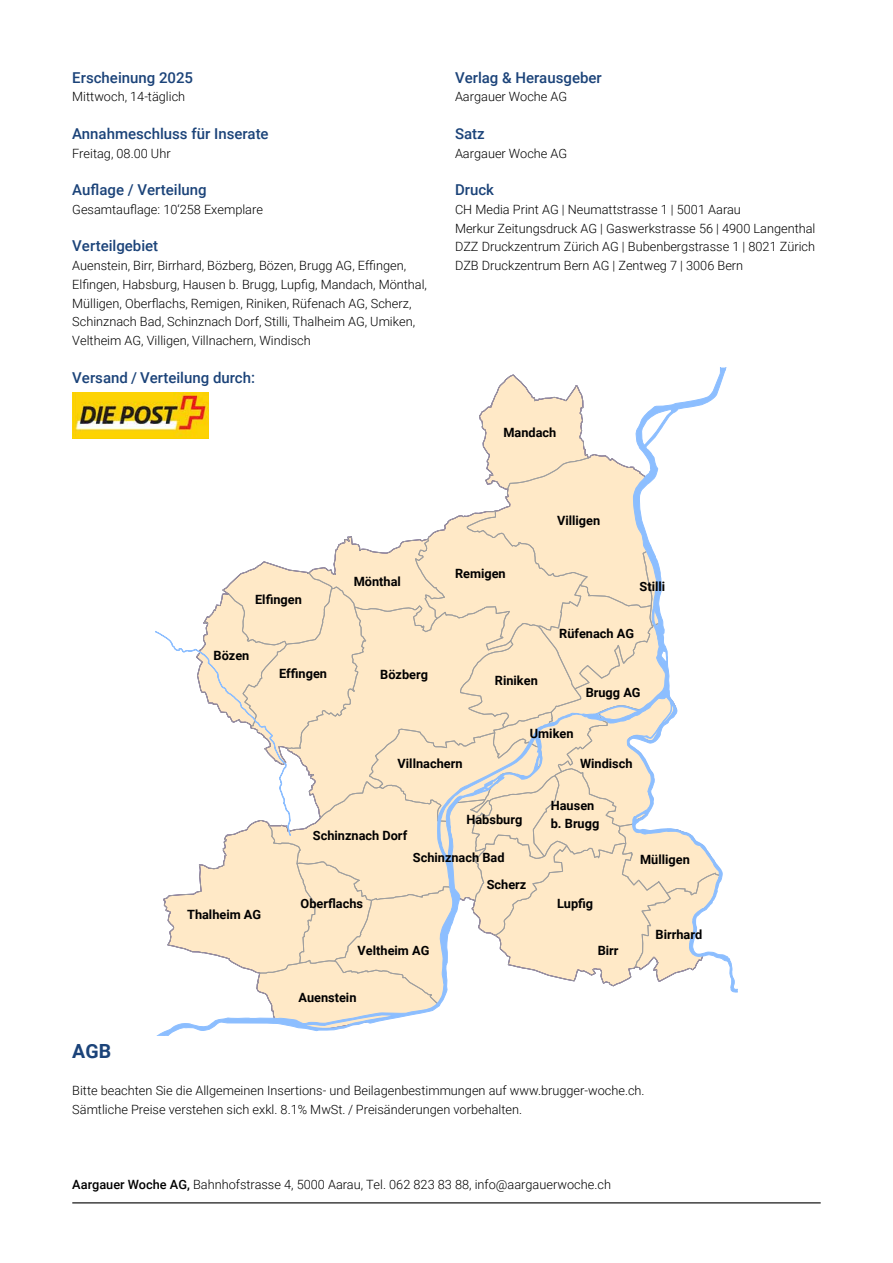
<style>
.page{position:relative;width:893px;height:1263px;background:#fff}
.page>*{position:absolute;margin:0;border:0;box-sizing:border-box;transform-origin:0 0}
.t1{font:700 19.5px "Roboto";color:#1b4379}
.t2{font:500 15px "Roboto";color:#1b4379}
.t3{font:300 12.75px/18.8px "Roboto";color:#000}
.t4{font:700 12.75px/18px "Roboto";color:#000}
.s1{font-weight:500}
</style>
<div class="page">
<hr style="left:72px;top:1202px;width:749px;height:1px;background:#000">
<svg style="left:155px;top:368px;width:583px;height:668px"></svg>
<img style="left:72px;top:392px;width:137px;height:47px">
<p class="t2" style="left:72px;top:67px;width:122px">Erscheinung 2025</p>
<p class="t3" style="left:72px;top:87px;width:114px">Mittwoch, 14-täglich</p>
<p class="t2" style="left:72px;top:123px;width:198px">Annahmeschluss für Inserate</p>
<p class="t3" style="left:72px;top:143px;width:100px">Freitag, 08.00 Uhr</p>
<p class="t2" style="left:72px;top:179px;width:136px">Auflage / Verteilung</p>
<p class="t3" style="left:72px;top:199px;width:192px">Gesamtauflage: 10‘258 Exemplare</p>
<p class="t2" style="left:72px;top:235px;width:87px">Verteilgebiet</p>
<p class="t3" style="left:72px;top:256px;width:356px">Auenstein, Birr, Birrhard, Bözberg, Bözen, Brugg AG, Effingen, Elfingen, Habsburg, Hausen b. Brugg, Lupfig, Mandach, Mönthal, Mülligen, Oberflachs, Remigen, Riniken, Rüfenach AG, Scherz, Schinznach Bad, Schinznach Dorf, Stilli, Thalheim AG, Umiken, Veltheim AG, Villigen, Villnachern, Windisch</p>
<p class="t2" style="left:72px;top:367px;width:184px">Versand / Verteilung durch:</p>
<p class="t2" style="left:455px;top:67px;width:148px">Verlag &amp; Herausgeber</p>
<p class="t3" style="left:455px;top:87px;width:114px">Aargauer Woche AG</p>
<p class="t2" style="left:455px;top:123px;width:31px">Satz</p>
<p class="t3" style="left:455px;top:143px;width:114px">Aargauer Woche AG</p>
<p class="t2" style="left:455px;top:179px;width:41px">Druck</p>
<p class="t3" style="left:455px;top:199px;width:362px">CH Media Print AG | Neumattstrasse 1 | 5001 Aarau<br>Merkur Zeitungsdruck AG | Gaswerkstrasse 56 | 4900 Langenthal DZZ Druckzentrum Zürich AG | Bubenbergstrasse 1 | 8021 Zürich DZB Druckzentrum Bern AG | Zentweg 7 | 3006 Bern</p>
<p class="t4" style="left:503px;top:423px;width:54px">Mandach</p>
<p class="t4" style="left:255px;top:590px;width:48px">Elfingen</p>
<p class="t4" style="left:214px;top:646px;width:37px">Bözen</p>
<p class="t4" style="left:354px;top:572px;width:49px">Mönthal</p>
<p class="t4" style="left:455px;top:564px;width:52px">Remigen</p>
<p class="t4" style="left:557px;top:511px;width:45px">Villigen</p>
<p class="t4" style="left:640px;top:577px;width:27px">Stilli</p>
<p class="t4" style="left:559px;top:624px;width:76px">Rüfenach AG</p>
<p class="t4" style="left:279px;top:664px;width:49px">Effingen</p>
<p class="t4" style="left:380px;top:665px;width:49px">Bözberg</p>
<p class="t4" style="left:495px;top:671px;width:44px">Riniken</p>
<p class="t4" style="left:530px;top:724px;width:45px">Umiken</p>
<p class="t4" style="left:586px;top:683px;width:56px">Brugg AG</p>
<p class="t4" style="left:187px;top:905px;width:76px">Thalheim AG</p>
<p class="t4" style="left:398px;top:754px;width:66px">Villnachern</p>
<p class="t4" style="left:580px;top:754px;width:54px">Windisch</p>
<p class="t4" style="left:466px;top:810px;width:57px">Habsburg</p>
<p class="t4" style="left:413px;top:848px;width:93px">Schinznach Bad</p>
<p class="t4" style="left:313px;top:826px;width:96px">Schinznach Dorf</p>
<p class="t4" style="left:301px;top:893px;width:64px">Oberflachs</p>
<p class="t4" style="left:358px;top:941px;width:73px">Veltheim AG</p>
<p class="t4" style="left:487px;top:875px;width:41px">Scherz</p>
<p class="t4" style="left:551px;top:796px;width:50px">Hausen b. Brugg</p>
<p class="t4" style="left:557px;top:893px;width:38px">Lupfig</p>
<p class="t4" style="left:598px;top:941px;width:22px">Birr</p>
<p class="t4" style="left:640px;top:850px;width:51px">Mülligen</p>
<p class="t4" style="left:656px;top:925px;width:48px">Birrhard</p>
<p class="t4" style="left:299px;top:988px;width:59px">Auenstein</p>
<h1 class="t1" style="left:72px;top:1037px;width:40px">AGB</h1>
<p class="t3" style="left:72px;top:1081px;width:574px">Bitte beachten Sie die Allgemeinen Insertions- und Beilagenbestimmungen auf www.brugger-woche.ch.<br>Sämtliche Preise verstehen sich exkl. 8.1% MwSt. / Preisänderungen vorbehalten.</p>
<p class="t3" style="left:72px;top:1174px;width:540px"><span class="s1">Aargauer Woche AG,</span> Bahnhofstrasse 4, 5000 Aarau, Tel. 062 823 83 88, info@aargauerwoche.ch</p>
</div>
